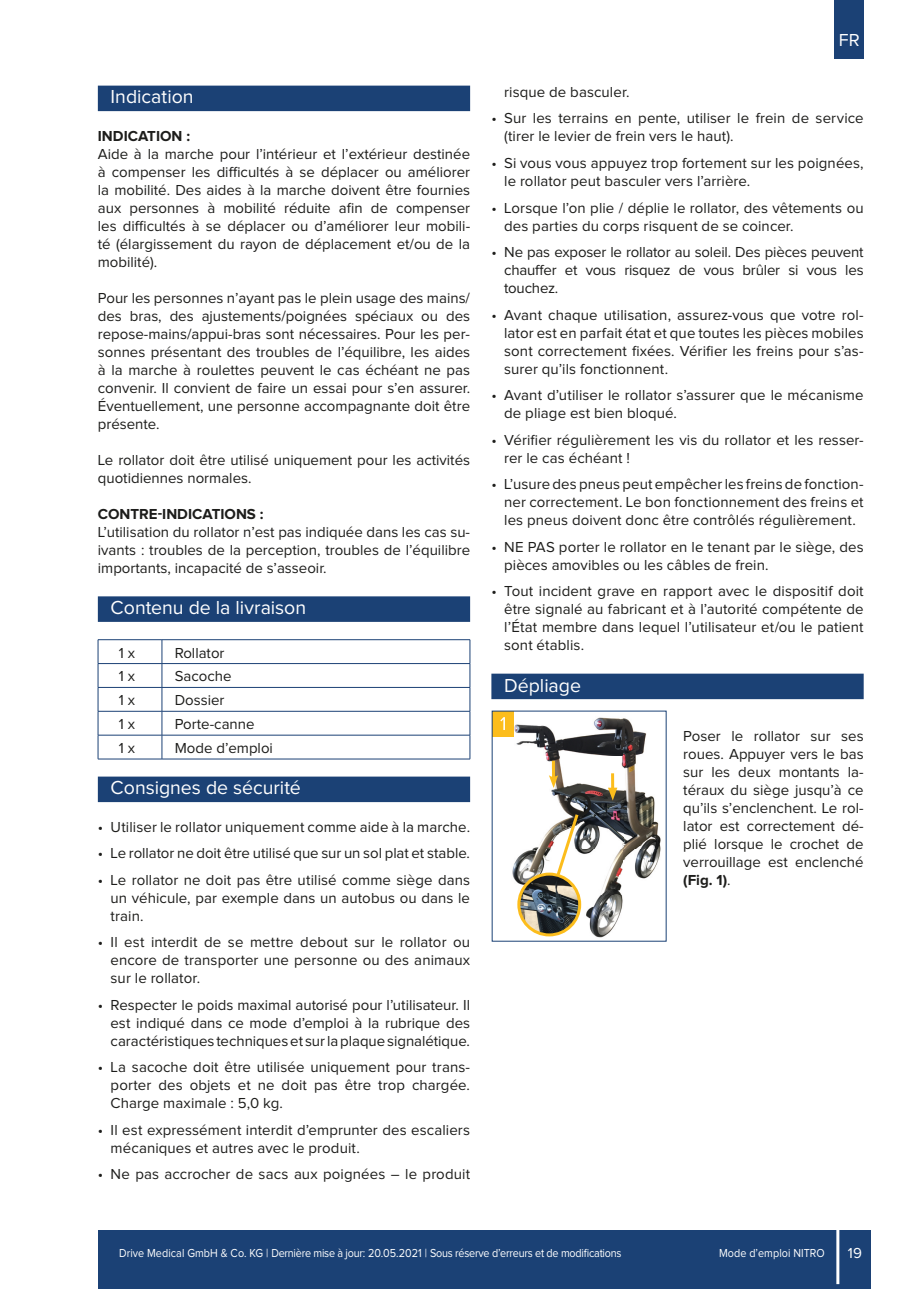
<style>
.page{position:relative;width:919px;height:1289px;background:#fff}
.page>*{position:absolute;margin:0;border:0;box-sizing:border-box;transform-origin:0 0}
.t1{font:19.5px "Proxima Nova";color:#fff}
.t2{font:18px "Proxima Nova";color:#fff}
.t3{font:15px/18px "Proxima Nova";letter-spacing:.005em;color:#1d1d1b;text-align:justify}
.t4{font:700 15px "Proxima Nova";color:#1d1d1b}
.t5{font:15px "Proxima Nova";color:#fff}
.t6{font:12px "Proxima Nova";letter-spacing:-.02em;color:#fff;scale:.9 1}
.t7{font:12px "Proxima Nova";letter-spacing:.005em;color:#fff;scale:.9 1}
.s1{font-weight:700}
</style>
<div class="page">
<div style="left:98px;top:1230px;width:772px;height:58px;background:#1b4175"></div>
<hr style="left:836px;top:1226px;width:3px;height:57px;background:#fff">
<div style="left:834px;top:0;width:29px;height:59px;background:#1b4175"></div>
<div style="left:98px;top:86px;width:372px;height:25px;background:#1b4175"></div>
<div style="left:98px;top:596px;width:372px;height:26px;background:#1b4175"></div>
<div style="left:98px;top:776px;width:372px;height:26px;background:#1b4175"></div>
<hr style="left:98px;top:639px;width:64px;height:1px;background:#1b4175">
<hr style="left:162px;top:639px;width:308px;height:1px;background:#1b4175">
<hr style="left:98px;top:663px;width:64px;height:1px;background:#1b4175">
<hr style="left:162px;top:663px;width:308px;height:1px;background:#1b4175">
<hr style="left:98px;top:687px;width:64px;height:1px;background:#1b4175">
<hr style="left:162px;top:687px;width:308px;height:1px;background:#1b4175">
<hr style="left:98px;top:711px;width:64px;height:1px;background:#1b4175">
<hr style="left:162px;top:711px;width:308px;height:1px;background:#1b4175">
<hr style="left:98px;top:735px;width:64px;height:1px;background:#1b4175">
<svg style="left:98px;top:640px;width:1px;height:118px"></svg>
<hr style="left:162px;top:735px;width:308px;height:1px;background:#1b4175">
<svg style="left:162px;top:640px;width:1px;height:118px"></svg>
<svg style="left:469px;top:640px;width:1px;height:118px"></svg>
<hr style="left:98px;top:758px;width:64px;height:1px;background:#1b4175">
<hr style="left:162px;top:758px;width:308px;height:1px;background:#1b4175">
<div style="left:491px;top:673px;width:372px;height:26px;background:#1b4175"></div>
<div style="left:492px;top:711px;width:21px;height:25px;background:#fcbd1c"></div>
<img style="left:494px;top:712px;width:167px;height:226px">
<img style="left:494px;top:712px;width:19px;height:24px">
<hr style="left:552px;top:760px;width:3px;height:19px;background:#fcbd1c">
<svg style="left:549px;top:775px;width:9px;height:13px"></svg>
<hr style="left:611px;top:773px;width:3px;height:18px;background:#fcbd1c">
<svg style="left:608px;top:787px;width:9px;height:13px"></svg>
<img style="left:519px;top:874px;width:60px;height:60px;border-radius:30px">
<div style="left:517px;top:872px;width:64px;height:64px;border:3px solid #fcbd1c;border-radius:50%"></div>
<div style="left:567px;top:792px;width:24px;height:24px;border:3px solid #1d1d1b;border-radius:50%"></div>
<svg style="left:554px;top:811px;width:26px;height:67px"></svg>
<svg style="left:500px;top:717px;width:5px;height:13px"></svg>
<h1 class="t1" style="left:111px;top:88px;width:84px">Indication</h1>
<p class="t4" style="left:98px;top:129px;width:94px">INDICATION :</p>
<p class="t3" style="left:98px;top:145px;width:374px">Aide à la marche pour l’intérieur et l’extérieur destinée à compenser les difficultés à se déplacer ou améliorer la mobilité. Des aides à la marche doivent être fournies aux personnes à mobilité réduite afin de compenser les difficultés à se déplacer ou d’améliorer leur mobili&shy;té (élargis sement du rayon de déplacement et/ou de la mobilité).</p>
<p class="t3" style="left:98px;top:289px;width:374px">Pour les personnes n’ayant pas le plein usage des mains/ des bras, des ajustements/poignées spéciaux ou des repose-mains/appui-bras sont nécessaires. Pour les per&shy;sonnes présentant des troubles de l’équilibre, les aides à la marche à roulettes peuvent le cas échéant ne pas convenir. Il convient de faire un essai pour s’en assurer.<br>Éventuellement, une personne accompagnante doit être présente.</p>
<p class="t3" style="left:98px;top:451px;width:374px">Le rollator doit être utilisé uniquement pour les activités quotidiennes normales.</p>
<p class="t4" style="left:98px;top:507px;width:167px">CONTRE-INDICATIONS :</p>
<p class="t3" style="left:98px;top:523px;width:374px">L’utilisation du rollator n’est pas indiquée dans les cas su&shy;ivants : troubles de la perception, troubles de l’équilibre importants, incapacité de s’asseoir.</p>
<h1 class="t1" style="left:111px;top:599px;width:197px">Contenu de la livraison</h1>
<p class="t3" style="left:119px;top:644px;width:18px">1 x</p>
<p class="t3" style="left:175px;top:644px;width:51px">Rollator</p>
<p class="t3" style="left:119px;top:668px;width:18px">1 x</p>
<p class="t3" style="left:175px;top:668px;width:58px">Sacoche</p>
<p class="t3" style="left:119px;top:692px;width:18px">1 x</p>
<p class="t3" style="left:175px;top:692px;width:51px">Dossier</p>
<p class="t3" style="left:119px;top:715px;width:18px">1 x</p>
<p class="t3" style="left:175px;top:715px;width:81px">Porte-canne</p>
<p class="t3" style="left:119px;top:739px;width:18px">1 x</p>
<p class="t3" style="left:175px;top:739px;width:100px">Mode d’emploi</p>
<h1 class="t1" style="left:111px;top:779px;width:192px">Consignes de sécurité</h1>
<p class="t3" style="left:98px;top:818px;width:374px">• Utiliser le rollator uniquement comme aide à la marche.</p>
<p class="t3" style="left:98px;top:844px;width:374px">• Le rollator ne doit être utilisé que sur un sol plat et stable.</p>
<p class="t3" style="left:111px;top:871px;width:361px;text-indent:-13px">• Le rollator ne doit pas être utilisé comme siège dans un véhicule, par exemple dans un autobus ou dans le train.</p>
<p class="t3" style="left:111px;top:933px;width:361px;text-indent:-13px">• Il est interdit de se mettre debout sur le rollator ou encore de transporter une personne ou des animaux sur le rollator.</p>
<p class="t3" style="left:111px;top:996px;width:361px;text-indent:-13px">• Respecter le poids maximal autorisé pour l’utilisateur. Il est indiqué dans ce mode d’emploi à la rubrique des caractéristiques techniques et sur la plaque signalétique.</p>
<p class="t3" style="left:111px;top:1059px;width:361px;text-indent:-13px">• La sacoche doit être utilisée uniquement pour trans&shy;porter des objets et ne doit pas être trop chargée.<br>Charge maximale : 5,0 kg.</p>
<p class="t3" style="left:111px;top:1121px;width:361px;text-indent:-13px">• Il est expressément interdit d’emprunter des escaliers mécaniques et autres avec le produit.</p>
<p class="t3" style="left:98px;top:1166px;width:374px">• Ne pas accrocher de sacs aux poignées – le produit</p>
<p class="t2" style="left:838px;top:32px;width:22px">FR</p>
<p class="t3" style="left:504px;top:84px;width:127px">risque de basculer.</p>
<p class="t3" style="left:504px;top:110px;width:361px;text-indent:-13px">• Sur les terrains en pente, utiliser le frein de service (tirer le levier de frein vers le haut).</p>
<p class="t3" style="left:504px;top:155px;width:361px;text-indent:-13px">• Si vous vous appuyez trop fortement sur les poignées, le rollator peut basculer vers l’arrière.</p>
<p class="t3" style="left:504px;top:199px;width:361px;text-indent:-13px">• Lorsque l’on plie / déplie le rollator, des vêtements ou des parties du corps risquent de se coincer.</p>
<p class="t3" style="left:504px;top:244px;width:361px;text-indent:-13px">• Ne pas exposer le rollator au soleil. Des pièces peuvent chauffer et vous risquez de vous brûler si vous les touchez.</p>
<p class="t3" style="left:504px;top:306px;width:361px;text-indent:-13px">• Avant chaque utilisation, assurez-vous que votre rol&shy;lator est en parfait état et que toutes les pièces mobiles sont correctement fixées. Vérifier les freins pour s’as&shy;surer qu’ils fonctionnent.</p>
<p class="t3" style="left:504px;top:387px;width:361px;text-indent:-13px">• Avant d’utiliser le rollator s’assurer que le mécanisme de pliage est bien bloqué.</p>
<p class="t3" style="left:504px;top:431px;width:361px;text-indent:-13px">• Vérifier régulièrement les vis du rollator et les resser&shy;rer le cas échéant !</p>
<p class="t3" style="left:504px;top:476px;width:361px;text-indent:-13px">• L’usure des pneus peut empêcher les freins de fonction&shy;ner correctement. Le bon fonctionnement des freins et les pneus doivent donc être contrôlés régulièrement.</p>
<p class="t3" style="left:504px;top:538px;width:361px;text-indent:-13px">• NE PAS porter le rollator en le tenant par le siège, des pièces amovibles ou les câbles de frein.</p>
<p class="t3" style="left:504px;top:583px;width:361px;text-indent:-13px">• Tout incident grave en rapport avec le dispositif doit être signalé au fabricant et à l’autorité compétente de l’État membre dans lequel l’utilisateur et/ou le patient sont établis.</p>
<h1 class="t1" style="left:504px;top:676px;width:78px">Dépliage</h1>
<p class="t3" style="left:683px;top:727px;width:182px">Poser le rollator sur ses roues. Appuyer vers le bas sur les deux montants la&shy;téraux du siège jusqu’à ce qu’ils s’enclenchent. Le rol&shy;lator est correctement dé&shy;plié lorsque le crochet de verrouillage est enclenché <span class="s1">(Fig. 1)</span>.</p>
<p class="t6" style="left:119px;top:1247px;width:559px">Drive Medical GmbH &amp; Co. KG | Dernière mise à jour: 20.05.2021 | Sous réserve d’erreurs et de modifications</p>
<p class="t7" style="left:719px;top:1247px;width:119px">Mode d’emploi NITRO</p>
<p class="t5" style="left:847px;top:1246px;width:16px">19</p>
</div>
